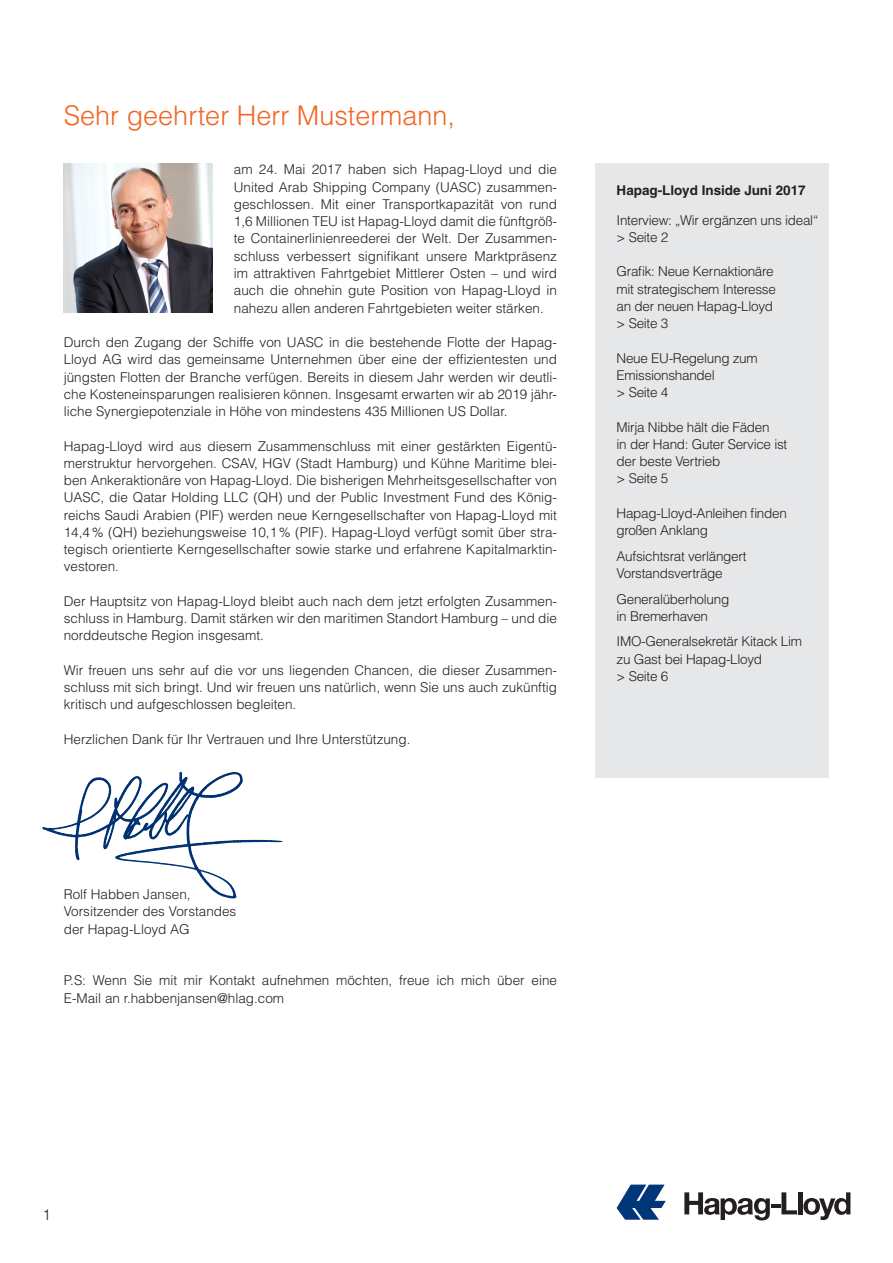
<style>
.page{position:relative;width:893px;height:1263px;background:#fff}
.page>*{position:absolute;margin:0;border:0;box-sizing:border-box;transform-origin:0 0}
.t1{font:300 27px "Helvetica LT";color:#f36421}
.t2{font:300 15px "Helvetica LT";color:#231f20}
.t3{font:300 13.5px/17.2px "Helvetica LT";color:#231f20;text-align:justify}
.t4{font:300 13.5px/17.2px "Helvetica LT";letter-spacing:-.02em;color:#231f20}
.t5{font:700 13.5px "Helvetica LT";color:#231f20}
</style>
<div class="page">
<div style="left:595px;top:164px;width:234px;height:614px;background:#e6e7e9"></div>
<svg style="left:684px;top:1192px;width:113px;height:28px"></svg>
<hr style="left:798px;top:1192px;width:4px;height:22px;background:#231f20">
<svg style="left:803px;top:1192px;width:47px;height:28px"></svg>
<svg style="left:617px;top:1184px;width:49px;height:36px"></svg>
<img style="left:64px;top:164px;width:149px;height:149px">
<img style="left:154px;top:772px;width:26px;height:48px">
<h1 class="t1" style="left:64px;top:99px;width:393px">Sehr geehrter Herr Mustermann,</h1>
<p class="t3" style="left:234px;top:161px;width:325px">am 24. Mai 2017 haben sich Hapag-Lloyd und die United Arab Shipping Company (UASC) zusammen&shy;geschlossen. Mit einer Transportkapazität von rund 1,6 Millionen TEU ist Hapag-Lloyd damit die fünftgröß&shy;te Containerlinienreederei der Welt. Der Zusammen&shy;schluss verbessert signifikant unsere Marktpräsenz im attraktiven Fahrtgebiet Mittlerer Osten – und wird auch die ohnehin gute Position von Hapag-Lloyd in nahezu allen anderen Fahrtgebieten weiter stärken.</p>
<p class="t3" style="left:64px;top:333px;width:495px">Durch den Zugang der Schiffe von UASC in die bestehende Flotte der Hapag-Lloyd AG wird das gemeinsame Unternehmen über eine der effizientesten und jüngsten Flotten der Branche verfügen. Bereits in diesem Jahr werden wir deutli&shy;che Kosteneinsparungen realisieren können. Insgesamt erwarten wir ab 2019 jähr&shy;liche Synergiepotenziale in Höhe von mindestens 435 Millionen US Dollar.</p>
<p class="t3" style="left:64px;top:437px;width:495px">Hapag-Lloyd wird aus diesem Zusammenschluss mit einer gestärkten Eigentü&shy;merstruktur hervorgehen. CSAV, HGV (Stadt Hamburg) und Kühne Maritime blei&shy;ben Ankeraktionäre von Hapag-Lloyd. Die bisherigen Mehrheitsgesellschafter von UASC, die Qatar Holding LLC (QH) und der Public Investment Fund des König&shy;reichs Saudi Arabien (PIF) werden neue Kerngesellschafter von Hapag-Lloyd mit 14,4% (QH) beziehungsweise 10,1% (PIF). Hapag-Lloyd verfügt somit über stra&shy;tegisch orientierte Kerngesellschafter sowie starke und erfahrene Kapitalmarktin&shy;vestoren.</p>
<p class="t3" style="left:64px;top:592px;width:495px">Der Hauptsitz von Hapag-Lloyd bleibt auch nach dem jetzt erfolgten Zusammen&shy;schluss in Hamburg. Damit stärken wir den maritimen Standort Hamburg – und die norddeutsche Region insgesamt.</p>
<p class="t3" style="left:64px;top:661px;width:495px">Wir freuen uns sehr auf die vor uns liegenden Chancen, die dieser Zusammen&shy;schluss mit sich bringt. Und wir freuen uns natürlich, wenn Sie uns auch zukünftig kritisch und aufgeschlossen begleiten.</p>
<p class="t3" style="left:64px;top:730px;width:348px">Herzlichen Dank für Ihr Vertrauen und Ihre Unterstützung.</p>
<p class="t3" style="left:64px;top:886px;width:174px;text-align:left">Rolf Habben Jansen,<br>Vorsitzender des Vorstandes der Hapag-Lloyd AG</p>
<p class="t3" style="left:64px;top:972px;width:495px">P.S: Wenn Sie mit mir Kontakt aufnehmen möchten, freue ich mich über eine<br>E-Mail an r.habbenjansen@hlag.com</p>
<p class="t5" style="left:617px;top:182px;width:191px">Hapag-Lloyd Inside Juni 2017</p>
<p class="t4" style="left:617px;top:211px;width:203px">Interview: „Wir ergänzen uns ideal“ &gt; Seite 2</p>
<p class="t4" style="left:617px;top:263px;width:161px">Grafik: Neue Kernaktionäre mit strategischem Interesse an der neuen Hapag-Lloyd &gt; Seite 3</p>
<p class="t4" style="left:617px;top:349px;width:143px">Neue EU-Regelung zum<br>Emissionshandel<br>&gt; Seite 4</p>
<p class="t4" style="left:617px;top:418px;width:172px">Mirja Nibbe hält die Fäden<br>in der Hand: Guter Service ist der beste Vertrieb<br>&gt; Seite 5</p>
<p class="t4" style="left:617px;top:504px;width:172px">Hapag-Lloyd-Anleihen finden großen Anklang</p>
<p class="t4" style="left:617px;top:547px;width:132px">Aufsichtsrat verlängert<br>Vorstandsverträge</p>
<p class="t4" style="left:617px;top:590px;width:114px">Generalüberholung in Bremerhaven</p>
<p class="t4" style="left:617px;top:633px;width:187px">IMO-Generalsekretär Kitack Lim zu Gast bei Hapag-Lloyd<br>&gt; Seite 6</p>
<p class="t2" style="left:43px;top:1206px;width:10px">1</p>
</div>
